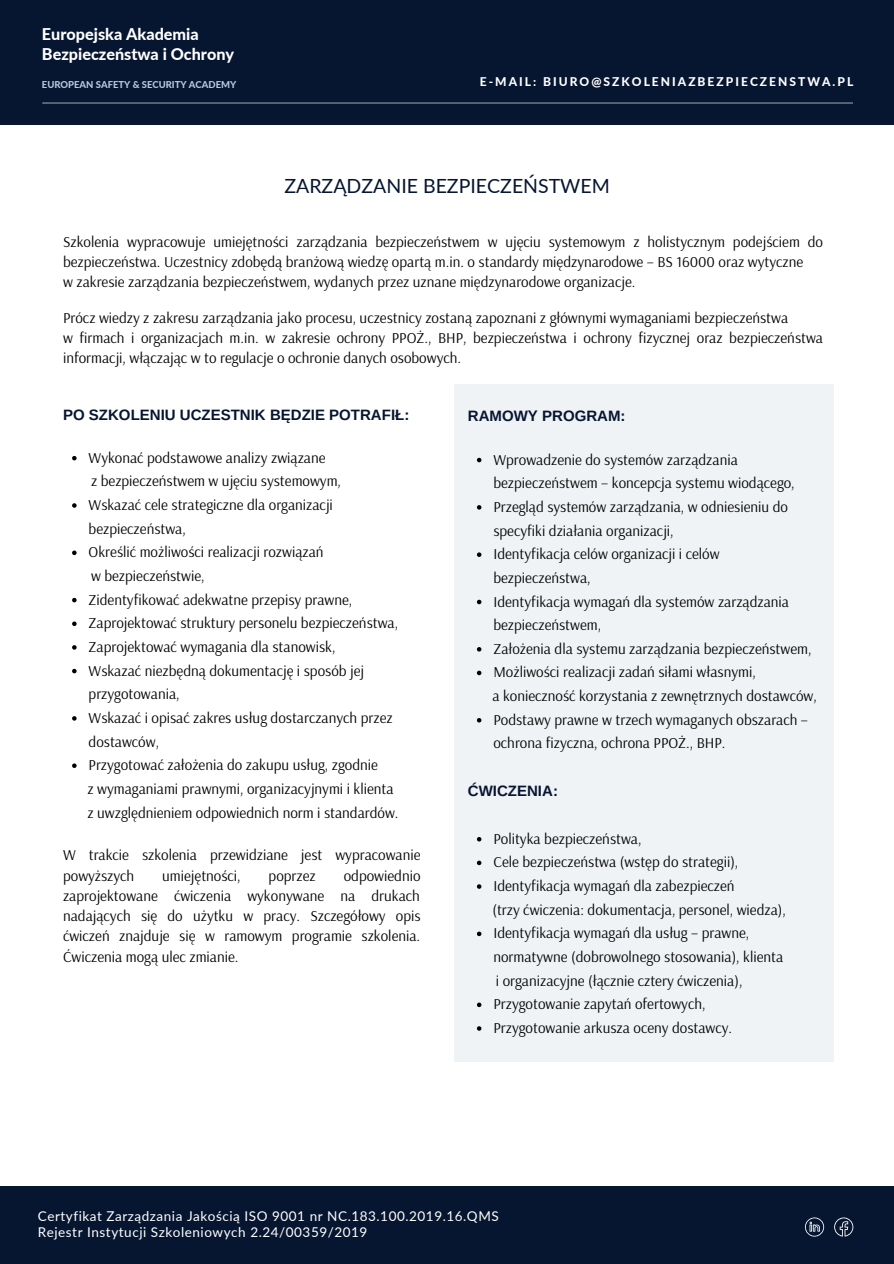
<style>
.page{position:relative;width:894px;height:1264px;background:#fff}
.page>*{position:absolute;margin:0;border:0;box-sizing:border-box;transform-origin:0 0}
.t1{font:19.5px "Lato";color:#061530}
.t2{font:800 16.2px "Lato";color:#fff}
.t3{font:15px/23.7px "Arsenal";color:#000}
.t4{font:700 15px "Arimo";color:#061530}
.t5{font:13.5px "Lato";letter-spacing:.04em;color:#fff}
.t6{font:800 12px "Lato";letter-spacing:.17em;color:#fff}
.t7{font:800 9.45px "Lato";color:#b7c8da}
</style>
<div class="page">
<div style="left:0;top:1185px;width:893px;height:78px;background:#061530"></div>
<svg style="left:834px;top:1217px;width:19px;height:19px"></svg>
<svg style="left:805px;top:1217px;width:18px;height:19px"></svg>
<div style="left:0;top:0;width:893px;height:125px;background:#061530"></div>
<hr style="left:42px;top:102px;width:811px;height:2px;background:#525c6f">
<svg style="left:72px;top:456px;width:5px;height:4px"></svg>
<svg style="left:72px;top:503px;width:5px;height:5px"></svg>
<svg style="left:72px;top:550px;width:5px;height:5px"></svg>
<svg style="left:72px;top:598px;width:5px;height:4px"></svg>
<svg style="left:72px;top:621px;width:5px;height:5px"></svg>
<svg style="left:72px;top:645px;width:5px;height:4px"></svg>
<svg style="left:72px;top:669px;width:5px;height:4px"></svg>
<svg style="left:72px;top:716px;width:5px;height:4px"></svg>
<svg style="left:72px;top:763px;width:5px;height:5px"></svg>
<div style="left:454px;top:384px;width:379px;height:677px;background:#f0f3f5"></div>
<svg style="left:477px;top:458px;width:4px;height:4px"></svg>
<svg style="left:477px;top:505px;width:4px;height:4px"></svg>
<svg style="left:477px;top:552px;width:4px;height:5px"></svg>
<svg style="left:477px;top:599px;width:4px;height:5px"></svg>
<svg style="left:477px;top:647px;width:4px;height:4px"></svg>
<svg style="left:477px;top:670px;width:4px;height:5px"></svg>
<svg style="left:477px;top:718px;width:4px;height:4px"></svg>
<svg style="left:477px;top:837px;width:4px;height:4px"></svg>
<svg style="left:477px;top:860px;width:4px;height:5px"></svg>
<svg style="left:477px;top:884px;width:4px;height:4px"></svg>
<svg style="left:477px;top:931px;width:4px;height:5px"></svg>
<svg style="left:477px;top:1002px;width:4px;height:5px"></svg>
<svg style="left:477px;top:1026px;width:4px;height:4px"></svg>
<p class="t2" style="left:42px;top:24px;width:158px">Europejska Akademia</p>
<p class="t2" style="left:42px;top:44px;width:194px">Bezpieczeństwa i Ochrony</p>
<p class="t7" style="left:42px;top:78px;width:196px">EUROPEAN SAFETY &amp; SECURITY ACADEMY</p>
<p class="t6" style="left:479px;top:75px;width:375px">E-MAIL: BIURO@SZKOLENIAZBEZPIECZENSTWA.PL</p>
<p class="t1" style="left:284px;top:173px;width:327px">ZARZĄDZANIE BEZPIECZEŃSTWEM</p>
<p class="t3" style="left:63px;top:231px;width:761px;line-height:20.2px">Szkolenia wypracowuje umiejętności zarządzania bezpieczeństwem w ujęciu systemowym z holistycznym podejściem do bezpieczeństwa. Uczestnicy zdobędą branżową wiedzę opartą m.in. o standardy międzynarodowe – BS 16000 oraz wytyczne</p>
<p class="t3" style="left:63px;top:270px;width:573px">w zakresie zarządzania bezpieczeństwem, wydanych przez uznane międzynarodowe organizacje.</p>
<p class="t3" style="left:63px;top:305px;width:726px">Prócz wiedzy z zakresu zarządzania jako procesu, uczestnicy zostaną zapoznani z głównymi wymaganiami bezpieczeństwa</p>
<p class="t3" style="left:63px;top:327px;width:761px;line-height:20.2px">w firmach i organizacjach m.in. w zakresie ochrony PPOŻ., BHP, bezpieczeństwa i ochrony fizycznej oraz bezpieczeństwa informacji, włączając w to regulacje o ochronie danych osobowych.</p>
<p class="t4" style="left:63px;top:406px;width:347px">PO SZKOLENIU UCZESTNIK BĘDZIE POTRAFIŁ:</p>
<p class="t3" style="left:89px;top:445px;width:238px">Wykonać podstawowe analizy związane</p>
<p class="t3" style="left:89px;top:492px;width:246px">Wskazać cele strategiczne dla organizacji bezpieczeństwa,</p>
<p class="t3" style="left:89px;top:540px;width:236px">Określić możliwości realizacji rozwiązań</p>
<p class="t3" style="left:89px;top:587px;width:265px">Zidentyfikować adekwatne przepisy prawne,</p>
<p class="t3" style="left:89px;top:611px;width:311px">Zaprojektować struktury personelu bezpieczeństwa,</p>
<p class="t3" style="left:89px;top:634px;width:248px">Zaprojektować wymagania dla stanowisk,</p>
<p class="t3" style="left:89px;top:658px;width:277px">Wskazać niezbędną dokumentację i sposób jej przygotowania,</p>
<p class="t3" style="left:89px;top:705px;width:305px">Wskazać i opisać zakres usług dostarczanych przez dostawców,</p>
<p class="t3" style="left:89px;top:752px;width:291px">Przygotować założenia do zakupu usług, zgodnie</p>
<p class="t3" style="left:91px;top:469px;width:251px">z bezpieczeństwem w ujęciu systemowym,</p>
<p class="t3" style="left:91px;top:563px;width:115px">w bezpieczeństwie,</p>
<p class="t3" style="left:87px;top:776px;width:307px">z wymaganiami prawnymi, organizacyjnymi i klienta</p>
<p class="t3" style="left:87px;top:800px;width:312px">z uwzględnieniem odpowiednich norm i standardów.</p>
<p class="t3" style="left:63px;top:844px;width:359px;line-height:20.2px">W trakcie szkolenia przewidziane jest wypracowanie powyższych</p>
<p class="t3" style="left:63px;top:864px;width:359px;line-height:20.2px;text-align:justify;text-indent:280px">odpowiednio zaprojektowane ćwiczenia wykonywane na drukach nadających się do użytku w pracy. Szczegółowy opis ćwiczeń znajduje się w ramowym programie szkolenia.<br>Ćwiczenia mogą ulec zmianie.</p>
<p class="t3" style="left:162px;top:863px;width:80px">umiejętności,</p>
<p class="t3" style="left:268px;top:863px;width:49px">poprzez</p>
<p class="t4" style="left:468px;top:407px;width:159px">RAMOWY PROGRAM:</p>
<p class="t3" style="left:493px;top:447px;width:303px">Wprowadzenie do systemów zarządzania bezpieczeństwem – koncepcja systemu wiodącego,</p>
<p class="t3" style="left:493px;top:494px;width:296px">Przegląd systemów zarządzania, w odniesieniu do specyfiki działania organizacji,</p>
<p class="t3" style="left:493px;top:541px;width:228px">Identyfikacja celów organizacji i celów bezpieczeństwa,</p>
<p class="t3" style="left:493px;top:589px;width:297px">Identyfikacja wymagań dla systemów zarządzania bezpieczeństwem,</p>
<p class="t3" style="left:493px;top:636px;width:319px">Założenia dla systemu zarządzania bezpieczeństwem,</p>
<p class="t3" style="left:493px;top:660px;width:264px">Możliwości realizacji zadań siłami własnymi,</p>
<p class="t3" style="left:493px;top:707px;width:316px">Podstawy prawne w trzech wymaganych obszarach – ochrona fizyczna, ochrona PPOŻ., BHP.</p>
<p class="t3" style="left:492px;top:683px;width:326px">a konieczność korzystania z zewnętrznych dostawców,</p>
<p class="t4" style="left:468px;top:782px;width:92px">ĆWICZENIA:</p>
<p class="t3" style="left:493px;top:826px;width:149px">Polityka bezpieczeństwa,</p>
<p class="t3" style="left:493px;top:850px;width:246px">Cele bezpieczeństwa (wstęp do strategii),</p>
<p class="t3" style="left:493px;top:873px;width:243px">Identyfikacja wymagań dla zabezpieczeń</p>
<p class="t3" style="left:493px;top:920px;width:291px">Identyfikacja wymagań dla usług – prawne, normatywne (dobrowolnego stosowania), klienta</p>
<p class="t3" style="left:493px;top:991px;width:213px">Przygotowanie zapytań ofertowych,</p>
<p class="t3" style="left:493px;top:1015px;width:240px">Przygotowanie arkusza oceny dostawcy.</p>
<p class="t3" style="left:492px;top:897px;width:295px">(trzy ćwiczenia: dokumentacja, personel, wiedza),</p>
<p class="t3" style="left:495px;top:968px;width:248px">i organizacyjne (łącznie cztery ćwiczenia),</p>
<p class="t5" style="left:38px;top:1207px;width:462px">Certyfikat Zarządzania Jakością ISO 9001 nr NC.183.100.2019.16.QMS</p>
<p class="t5" style="left:38px;top:1223px;width:331px">Rejestr Instytucji Szkoleniowych 2.24/00359/2019</p>
</div>
